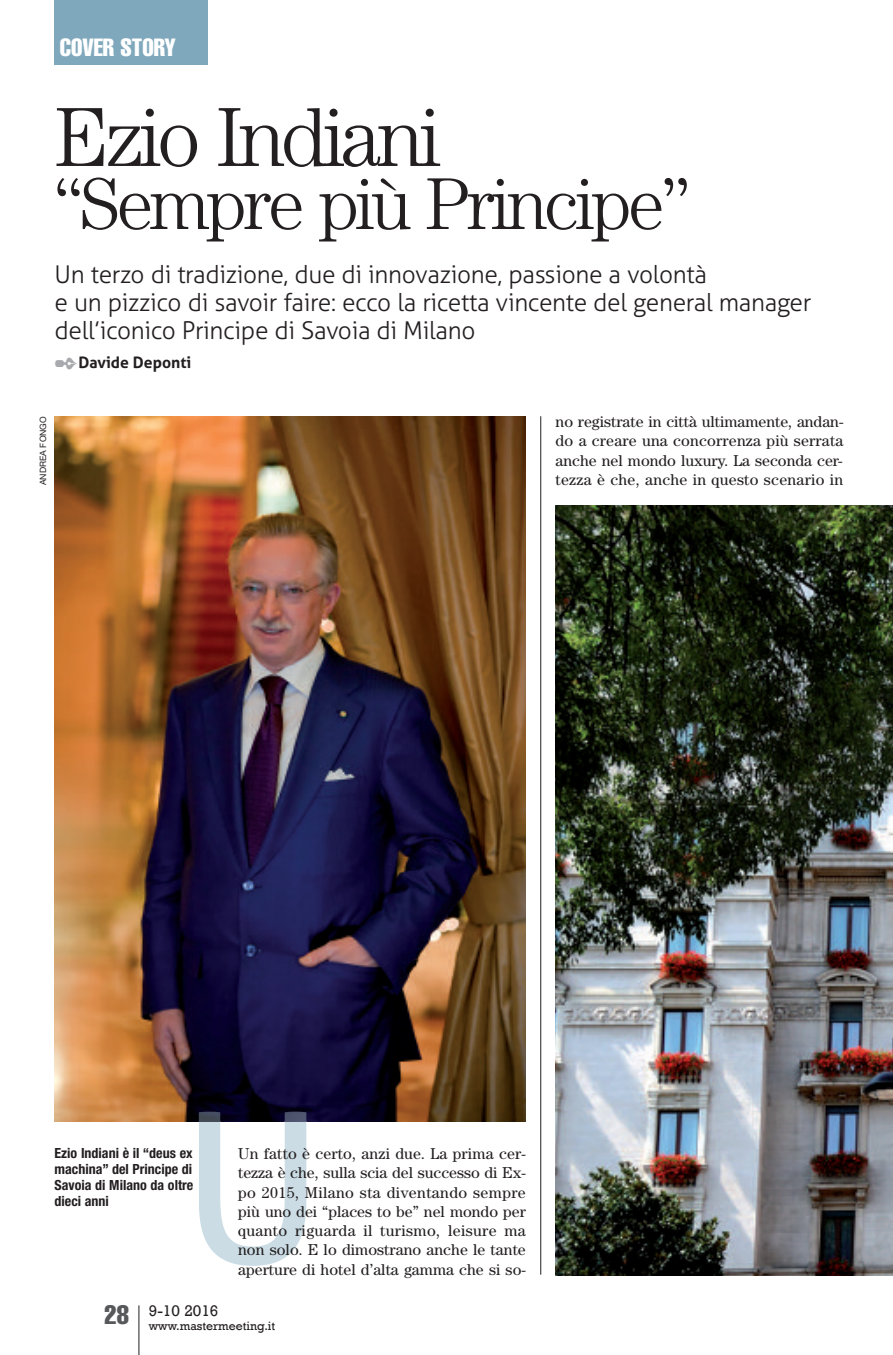
<style>
.page{position:relative;width:893px;height:1355px;background:#fff}
.page>*{position:absolute;margin:0;border:0;box-sizing:border-box;transform-origin:0 0}
.t1{font:300 84px "Century";letter-spacing:-.05em;color:#231f20}
.t2{font:300 73.5px "Century";letter-spacing:-.05em;color:#231f20}
.t3{font:300 24.5px/28px "Aller";letter-spacing:-.015em;color:#231f20}
.t4{font:extra-condensed 24.5px "Helvetica";color:#fff}
.t5{font:15.75px/19.2px "Century";letter-spacing:.005em;color:#231f20;text-align:justify}
.t6{font:700 15.75px "Aller";color:#231f20}
.t7{font:15.75px "Rockwell";color:#231f20}
.t8{font:700 condensed 14px/15.8px "Helvetica Neue";color:#231f20;text-align:justify}
.t9{font:12.25px "Rockwell";color:#231f20}
.t10{font:8.75px "Helvetica Neue";color:#231f20}
.s1{color:#a8a9ad}
</style>
<div class="page">
<hr style="left:540px;top:416px;width:1px;height:858px;background:#231f20">
<hr style="left:138px;top:1305px;width:1px;height:49px;background:#231f20">
<div style="left:55px;top:0;width:153px;height:64px;background:#7fa8bc"></div>
<img style="left:55px;top:416px;width:471px;height:705px">
<svg style="left:199px;top:1121px;width:107px;height:144px"></svg>
<img style="left:199px;top:1111px;width:107px;height:10px">
<img style="left:556px;top:505px;width:337px;height:770px">
<h3 class="t4" style="left:60px;top:39px;width:118px">COVER STORY</h3>
<h1 class="t1" style="left:55px;top:108px;width:388px">Ezio Indiani</h1>
<h2 class="t2" style="left:55px;top:178px;width:636px">“Sempre più Principe”</h2>
<h3 class="t3" style="left:55px;top:260px;width:758px">Un terzo di tradizione, due di innovazione, passione a volontà<br>e un pizzico di savoir faire: ecco la ricetta vincente del general manager dell’iconico Principe di Savoia di Milano</h3>
<p class="t6" style="left:55px;top:354px;width:138px"><span class="s1">✒</span>Davide Deponti</p>
<p class="t10" style="left:40px;top:485px;width:71px;rotate:-90deg">ANDREA FONGO</p>
<p class="t5" style="left:556px;top:413px;width:289px">no registrate in città ultimamente, andan&shy;do a creare una concorrenza più serrata anche nel mondo luxury. La seconda cer&shy;tezza è che, anche in questo scenario in</p>
<p class="t8" style="left:55px;top:1146px;width:140px">Ezio Indiani è il “deus ex machina” del Principe di Savoia di Milano da oltre dieci anni</p>
<p class="t5" style="left:238px;top:1145px;width:289px">Un fatto è certo, anzi due. La prima cer&shy;tezza è che, sulla scia del successo di Ex&shy;po 2015, Milano sta diventando sempre più uno dei “places to be” nel mondo per quanto riguarda il turismo, leisure ma non solo. E lo dimostrano anche le tante aperture di hotel d’alta gamma che si so-</p>
<p class="t9" style="left:105px;top:1318px;width:172px"><sup>28</sup> www.mastermeeting.it</p>
<p class="t7" style="left:149px;top:1300px;width:71px">9-10 2016</p>
</div>
